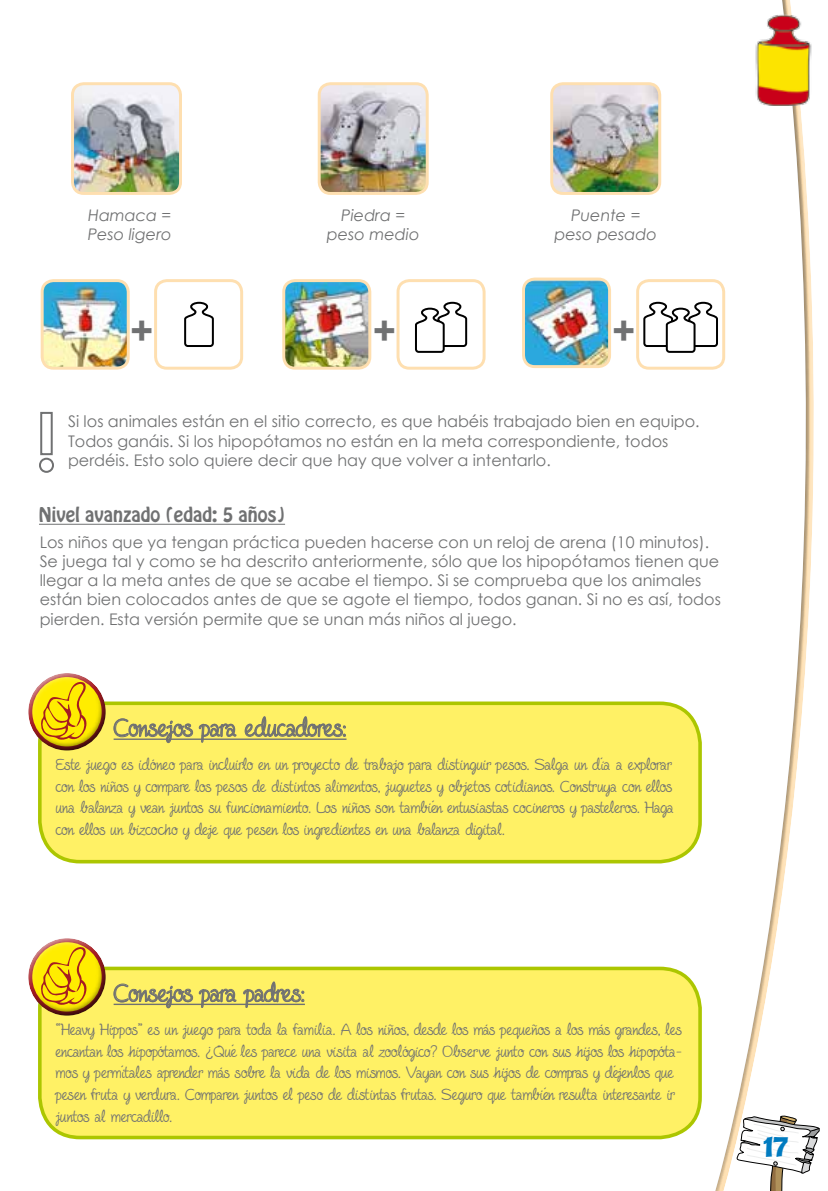
<style>
.page{position:relative;width:828px;height:1191px;background:#fff}
.page>*{position:absolute;margin:0;border:0;box-sizing:border-box;transform-origin:0 0}
.t1{font:700 40px "Century Gothic";color:#707172}
.t2{font:28px "Fineliner Script";color:#707172}
.t3{font:24px "BD Cartoon Shout";color:#007bc0}
.t4{font:18px/21.6px "Fineliner Script";color:#707172}
.t5{font:18px "Hobo Std";color:#707172}
.t6{font:16px/19.2px "Century Gothic";color:#707172}
.t7{font:italic 16px/19.2px "Century Gothic";color:#707172;text-align:center}
</style>
<div class="page">
<svg style="left:815px;top:1126px;width:5px;height:20px"></svg>
<div style="left:717px;top:0;width:98px;height:1191px;background:#fff;opacity:.75"></div>
<div style="left:707px;top:0;width:102px;height:1191px;background:#000;opacity:.4"></div>
<hr style="left:39px;top:524px;width:246px;height:1px;background:#707172">
<div style="left:40px;top:703px;width:660px;height:158px;background:#fff165;border-radius:41px"></div>
<div style="left:38px;top:701px;width:664px;height:162px;border:4px solid #acc600;border-radius:41px"></div>
<div style="left:26px;top:669px;width:79px;height:62px;background:#fff;opacity:.75"></div>
<div style="left:26px;top:682px;width:80px;height:69px;background:#000;opacity:.75"></div>
<svg style="left:40px;top:681px;width:54px;height:64px;background:#e7bf0a"></svg>
<hr style="left:114px;top:738px;width:232px;height:2px;background:#707172">
<svg style="left:113px;top:718px;width:124px;height:26px"></svg>
<svg style="left:244px;top:701px;width:102px;height:38px"></svg>
<div style="left:40px;top:968px;width:660px;height:169px;background:#fff165;border-radius:41px"></div>
<div style="left:38px;top:966px;width:664px;height:173px;border:4px solid #acc600;border-radius:41px"></div>
<div style="left:26px;top:934px;width:79px;height:62px;background:#fff;opacity:.75"></div>
<div style="left:26px;top:947px;width:80px;height:69px;background:#000;opacity:.75"></div>
<svg style="left:40px;top:946px;width:54px;height:64px;background:#e7bf0a"></svg>
<hr style="left:114px;top:1003px;width:191px;height:2px;background:#707172">
<svg style="left:113px;top:983px;width:124px;height:26px"></svg>
<svg style="left:243px;top:981px;width:62px;height:27px"></svg>
<img style="left:753px;top:14px;width:61px;height:92px">
<div style="left:154px;top:279px;width:89px;height:91px;border:3px solid #fedfb0;border-radius:11px"></div>
<img style="left:75px;top:86px;width:103px;height:105px">
<div style="left:71px;top:82px;width:111px;height:113px;border:3px solid #fedfb0;border-radius:11px"></div>
<img style="left:319px;top:86px;width:106px;height:105px">
<div style="left:318px;top:82px;width:111px;height:113px;border:3px solid #fedfb0;border-radius:11px"></div>
<img style="left:554px;top:86px;width:106px;height:105px">
<div style="left:550px;top:82px;width:111px;height:113px;border:3px solid #fedfb0;border-radius:11px"></div>
<div style="left:396px;top:279px;width:89px;height:91px;border:3px solid #fedfb0;border-radius:11px"></div>
<div style="left:636px;top:279px;width:89px;height:91px;border:3px solid #fedfb0;border-radius:11px"></div>
<svg style="left:184px;top:301px;width:30px;height:46px"></svg>
<svg style="left:415px;top:301px;width:53px;height:52px"></svg>
<svg style="left:643px;top:301px;width:76px;height:53px"></svg>
<svg style="left:39px;top:411px;width:15px;height:62px"></svg>
<img style="left:42px;top:283px;width:84px;height:83px">
<div style="left:41px;top:279px;width:89px;height:91px;border:3px solid #fedfb0;border-radius:11px"></div>
<img style="left:286px;top:283px;width:84px;height:83px">
<div style="left:282px;top:279px;width:89px;height:91px;border:3px solid #fedfb0;border-radius:11px"></div>
<img style="left:526px;top:281px;width:81px;height:83px">
<div style="left:522px;top:277px;width:89px;height:91px;border:3px solid #fedfb0;border-radius:11px"></div>
<p class="t7" style="left:88px;top:205px;width:85px;text-align:left">Hamaca =<br>Peso ligero</p>
<p class="t7" style="left:327px;top:205px;width:94px">Piedra = peso medio</p>
<p class="t7" style="left:554px;top:205px;width:104px">Puente = peso pesado</p>
<h1 class="t1" style="left:130px;top:300px;width:25px">+</h1>
<h1 class="t1" style="left:372px;top:300px;width:25px">+</h1>
<h1 class="t1" style="left:612px;top:300px;width:25px">+</h1>
<p class="t6" style="left:68px;top:412px;width:633px">Si los animales están en el sitio correcto, es que habéis trabajado bien en equipo.<br>Todos ganáis. Si los hipopótamos no están en la meta correspondiente, todos perdéis. Esto solo quiere decir que hay que volver a intentarlo.</p>
<p class="t5" style="left:39px;top:502px;width:248px">Nivel avanzado (edad: 5 años)</p>
<p class="t6" style="left:40px;top:532px;width:682px">Los niños que ya tengan práctica pueden hacerse con un reloj de arena (10 minutos).<br>Se juega tal y como se ha descrito anteriormente, sólo que los hipopótamos tienen que llegar a la meta antes de que se acabe el tiempo. Si se comprueba que los animales están bien colocados antes de que se agote el tiempo, todos ganan. Si no es así, todos pierden. Esta versión permite que se unan más niños al juego.</p>
<h2 class="t2" style="left:114px;top:713px;width:234px">Consejos para educadores:</h2>
<p class="t4" style="left:56px;top:754px;width:620px">Este juego es idóneo para incluirlo en un proyecto de trabajo para distinguir pesos. Salga un día a explorar con los niños y compare los pesos de distintos alimentos, juguetes y objetos cotidianos. Construya con ellos una balanza y vean juntos su funcionamiento. Los niños son también entusiastas cocineros y pasteleros. Haga con ellos un bizcocho y deje que pesen los ingredientes en una balanza digital.</p>
<h2 class="t2" style="left:114px;top:978px;width:193px">Consejos para padres:</h2>
<p class="t4" style="left:56px;top:1019px;width:627px">“Heavy Hippos” es un juego para toda la familia. A los niños, desde los más pequeños a los más grandes, les encantan los hipopótamos. ¿Qué les parece una visita al zoológico? Observe junto con sus hijos los hipopóta&shy;mos y permítales aprender más sobre la vida de los mismos. Vayan con sus hijos de compras y déjenlos que pesen fruta y verdura. Comparen juntos el peso de distintas frutas. Seguro que también resulta interesante ir juntos al mercadillo.</p>
<h3 class="t3" style="left:764px;top:1134px;width:27px">17</h3>
</div>
